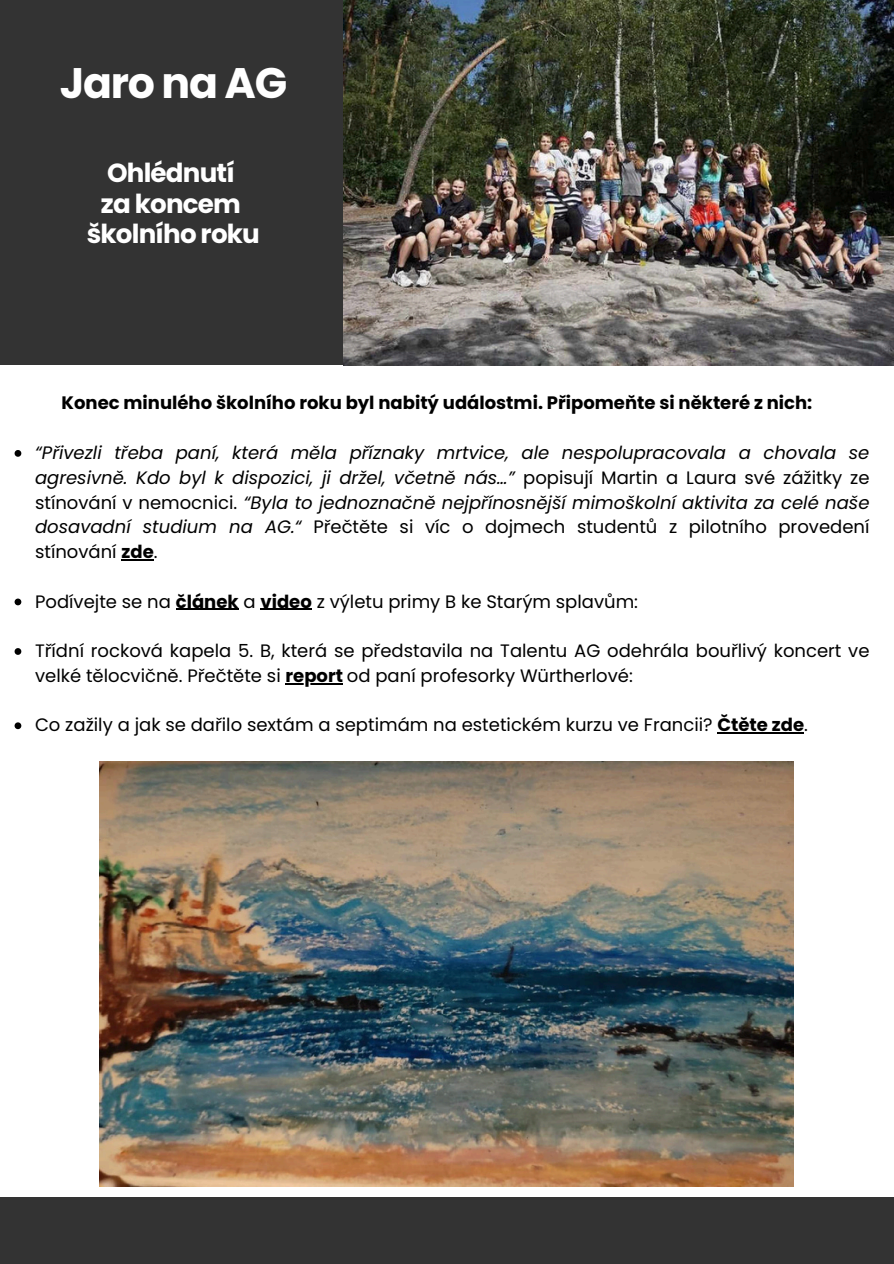
<style>
.page{position:relative;width:894px;height:1264px;background:#fff}
.page>*{position:absolute;margin:0;border:0;box-sizing:border-box;transform-origin:0 0}
.t1{font:700 42.6px "Poppins";letter-spacing:-.03em;color:#fff}
.t2{font:700 26.1px/30.3px "Poppins";letter-spacing:-.03em;color:#fff;text-align:center}
.t3{font:italic 18px/24.8px "Poppins";color:#000;text-align:justify}
.t4{font:18px/24.8px "Poppins";color:#000}
.t5{font:700 18px "Poppins";color:#000}
.s1{font-style:normal}
.s2{font-weight:700;font-style:normal}
.s3{font-weight:700}
</style>
<div class="page">
<div style="left:0;top:0;width:343px;height:365px;background:#333"></div>
<div style="left:0;top:1196px;width:893px;height:67px;background:#333"></div>
<img style="left:343px;top:0;width:550px;height:365px">
<img style="left:99px;top:761px;width:694px;height:425px">
<svg style="left:15px;top:450px;width:6px;height:7px"></svg>
<hr style="left:121px;top:559px;width:33px;height:1px;background:#000">
<svg style="left:15px;top:598px;width:6px;height:7px"></svg>
<hr style="left:176px;top:608px;width:62px;height:2px;background:#000">
<hr style="left:260px;top:608px;width:52px;height:2px;background:#000">
<svg style="left:15px;top:648px;width:6px;height:7px"></svg>
<hr style="left:285px;top:683px;width:58px;height:1px;background:#000">
<svg style="left:15px;top:722px;width:6px;height:7px"></svg>
<hr style="left:717px;top:732px;width:86px;height:1px;background:#000">
<p class="t1" style="left:60px;top:53px;width:229px">Jaro na AG</p>
<h3 class="t2" style="left:87px;top:158px;width:175px">Ohlédnutí<br>za koncem školního roku</h3>
<p class="t5" style="left:61px;top:390px;width:752px">Konec minulého školního roku byl nabitý událostmi. Připomeňte si některé z nich:</p>
<p class="t3" style="left:35px;top:440px;width:835px">“Přivezli třeba paní, která měla příznaky mrtvice, ale nespolupracovala a chovala se agresivně. Kdo byl k dispozici, ji držel, včetně nás…” <span class="s1">popisují Martin a Laura své zážitky ze stínování v nemocnici.</span> “Byla to jednoznačně nejpřínosnější mimoškolní aktivita za celé naše dosavadní studium na AG.“ <span class="s1">Přečtěte si víc o dojmech studentů z pilotního provedení stínování</span> <span class="s2">zde</span><span class="s1">.</span></p>
<p class="t4" style="left:35px;top:589px;width:604px">Podívejte se na <span class="s3">článek</span> a <span class="s3">video</span> z výletu primy B ke Starým splavům:</p>
<p class="t4" style="left:35px;top:638px;width:835px">Třídní rocková kapela 5. B, která se představila na Talentu AG odehrála bouřlivý koncert ve velké tělocvičně. Přečtěte si <span class="s3">report</span> od paní profesorky Würtherlové:</p>
<p class="t4" style="left:35px;top:712px;width:774px">Co zažily a jak se dařilo sextám a septimám na estetickém kurzu ve Francii? <span class="s3">Čtěte zde</span>.</p>
</div>
